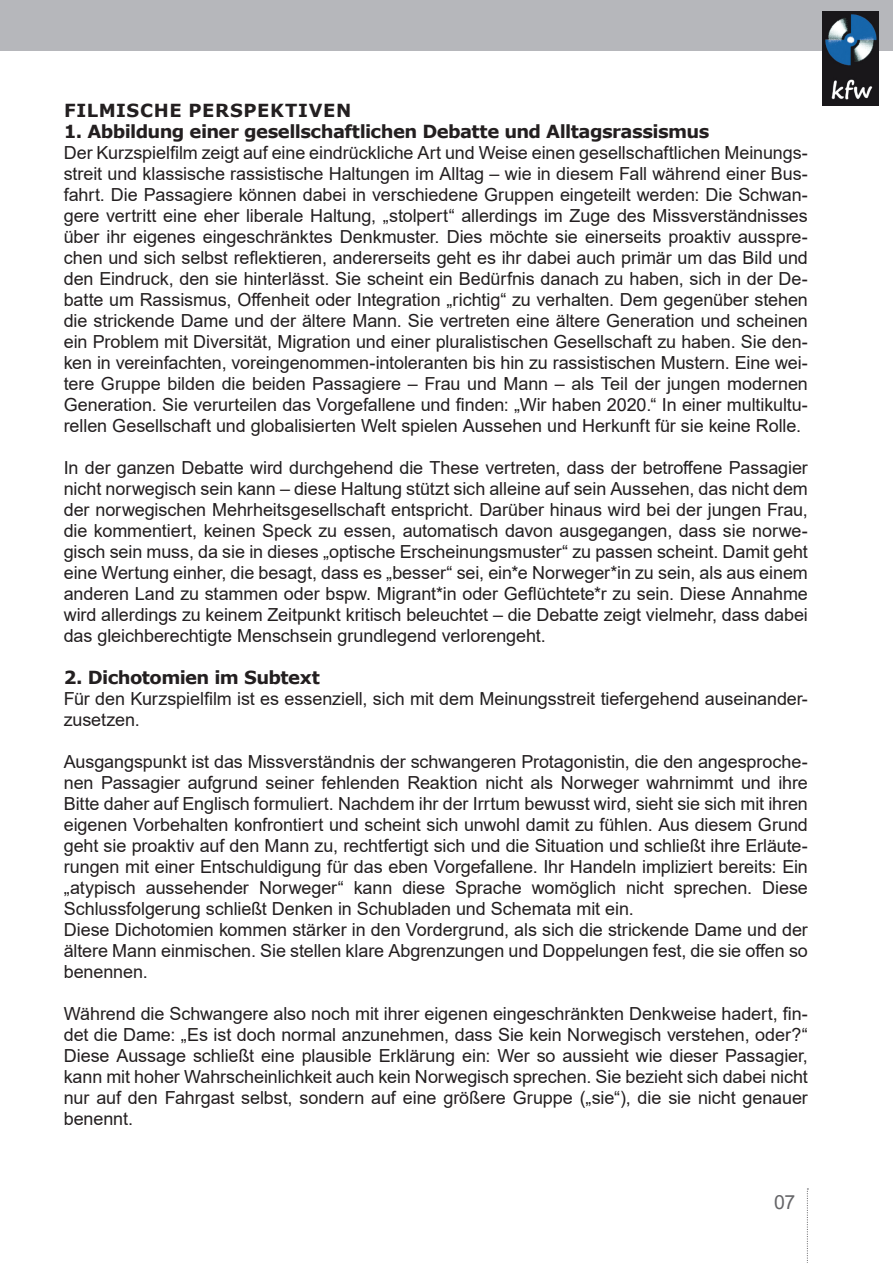
<style>
.page{position:relative;width:893px;height:1263px;background:#fff}
.page>*{position:absolute;margin:0;border:0;box-sizing:border-box;transform-origin:0 0}
.t1{font:19.5px "Arial";color:#656568}
.t2{font:18px/21px "Arial";letter-spacing:-.005em;color:#231f20;text-align:justify}
.t3{font:700 18px "Verdana";letter-spacing:-.03em;color:#231f20}
.t4{font:700 18px "Verdana";letter-spacing:.035em;color:#231f20}
</style>
<div class="page">
<div style="left:0;top:0;width:893px;height:51px;background:#b6b7bb"></div>
<svg style="left:807px;top:1188px;width:1px;height:75px"></svg>
<img style="left:822px;top:11px;width:57px;height:94px">
<p class="t4" style="left:64px;top:98px;width:289px">FILMISCHE PERSPEKTIVEN</p>
<p class="t3" style="left:64px;top:119px;width:647px">1. Abbildung einer gesellschaftlichen Debatte und Alltagsrassismus</p>
<p class="t2" style="left:64px;top:142px;width:746px">Der Kurzspielfilm zeigt auf eine eindrückliche Art und Weise einen gesellschaftlichen Meinungs&shy;streit und klassische rassistische Haltungen im Alltag – wie in diesem Fall während einer Bus&shy;fahrt. Die Passagiere können dabei in verschiedene Gruppen eingeteilt werden: Die Schwan&shy;gere vertritt eine eher liberale Haltung, „stolpert“ allerdings im Zuge des Missverständnisses über ihr eigenes eingeschränktes Denkmuster. Dies möchte sie einerseits proaktiv ausspre&shy;chen und sich selbst reflektieren, andererseits geht es ihr dabei auch primär um das Bild und den Eindruck, den sie hinterlässt. Sie scheint ein Bedürfnis danach zu haben, sich in der De&shy;batte um Rassismus, Offenheit oder Integration „richtig“ zu verhalten. Dem gegenüber stehen die strickende Dame und der ältere Mann. Sie vertreten eine ältere Generation und scheinen ein Problem mit Diversität, Migration und einer pluralistischen Gesellschaft zu haben. Sie den&shy;ken in vereinfachten, voreingenommen-intoleranten bis hin zu rassistischen Mustern. Eine wei&shy;tere Gruppe bilden die beiden Passagiere – Frau und Mann – als Teil der jungen modernen Generation. Sie verurteilen das Vorgefallene und finden: „Wir haben 2020.“ In einer multikultu&shy;rellen Gesellschaft und globalisierten Welt spielen Aussehen und Herkunft für sie keine Rolle.</p>
<p class="t2" style="left:64px;top:457px;width:746px">In der ganzen Debatte wird durchgehend die These vertreten, dass der betroffene Passagier nicht norwegisch sein kann – diese Haltung stützt sich alleine auf sein Aussehen, das nicht dem der norwegischen Mehrheitsgesellschaft entspricht. Darüber hinaus wird bei der jungen Frau, die kommentiert, keinen Speck zu essen, automatisch davon ausgegangen, dass sie norwe&shy;gisch sein muss, da sie in dieses „optische Erscheinungsmuster“ zu passen scheint. Damit geht eine Wertung einher, die besagt, dass es „besser“ sei, ein*e Norweger*in zu sein, als aus einem anderen Land zu stammen oder bspw. Migrant*in oder Geflüchtete*r zu sein. Diese Annahme wird allerdings zu keinem Zeitpunkt kritisch beleuchtet – die Debatte zeigt vielmehr, dass dabei das gleichberechtigte Menschsein grundlegend verlorengeht.</p>
<p class="t3" style="left:64px;top:665px;width:258px">2. Dichotomien im Subtext</p>
<p class="t2" style="left:64px;top:688px;width:746px">Für den Kurzspielfilm ist es essenziell, sich mit dem Meinungsstreit tiefergehend auseinander&shy;zusetzen.</p>
<p class="t2" style="left:64px;top:751px;width:746px;text-align:left">Ausgangspunkt ist das Missverständnis der schwangeren Protagonistin, die den angesproche&shy;nen Passagier aufgrund seiner fehlenden Reaktion nicht als Norweger wahrnimmt und ihre Bitte daher auf Englisch formuliert. Nachdem ihr der Irrtum bewusst wird, sieht sie sich mit ihren eigenen Vorbehalten konfrontiert und scheint sich unwohl damit zu fühlen. Aus diesem Grund geht sie proaktiv auf den Mann zu, rechtfertigt sich und die Situation und schließt ihre Erläute&shy;rungen mit einer Entschuldigung für das eben Vorgefallene. Ihr Handeln impliziert bereits: Ein „atypisch aussehender Norweger“ kann diese Sprache womöglich nicht sprechen. Diese Schlussfolgerung schließt Denken in Schubladen und Schemata mit ein.<br>Diese Dichotomien kommen stärker in den Vordergrund, als sich die strickende Dame und der ältere Mann einmischen. Sie stellen klare Abgrenzungen und Doppelungen fest, die sie offen so benennen.</p>
<p class="t2" style="left:64px;top:1003px;width:746px">Während die Schwangere also noch mit ihrer eigenen eingeschränkten Denkweise hadert, fin&shy;det die Dame: „Es ist doch normal anzunehmen, dass Sie kein Norwegisch verstehen, oder?“ Diese Aussage schließt eine plausible Erklärung ein: Wer so aussieht wie dieser Passagier, kann mit hoher Wahrscheinlichkeit auch kein Norwegisch sprechen. Sie bezieht sich dabei nicht nur auf den Fahrgast selbst, sondern auf eine größere Gruppe („sie“), die sie nicht genauer benennt.</p>
<p class="t1" style="left:774px;top:1189px;width:23px">07</p>
</div>
